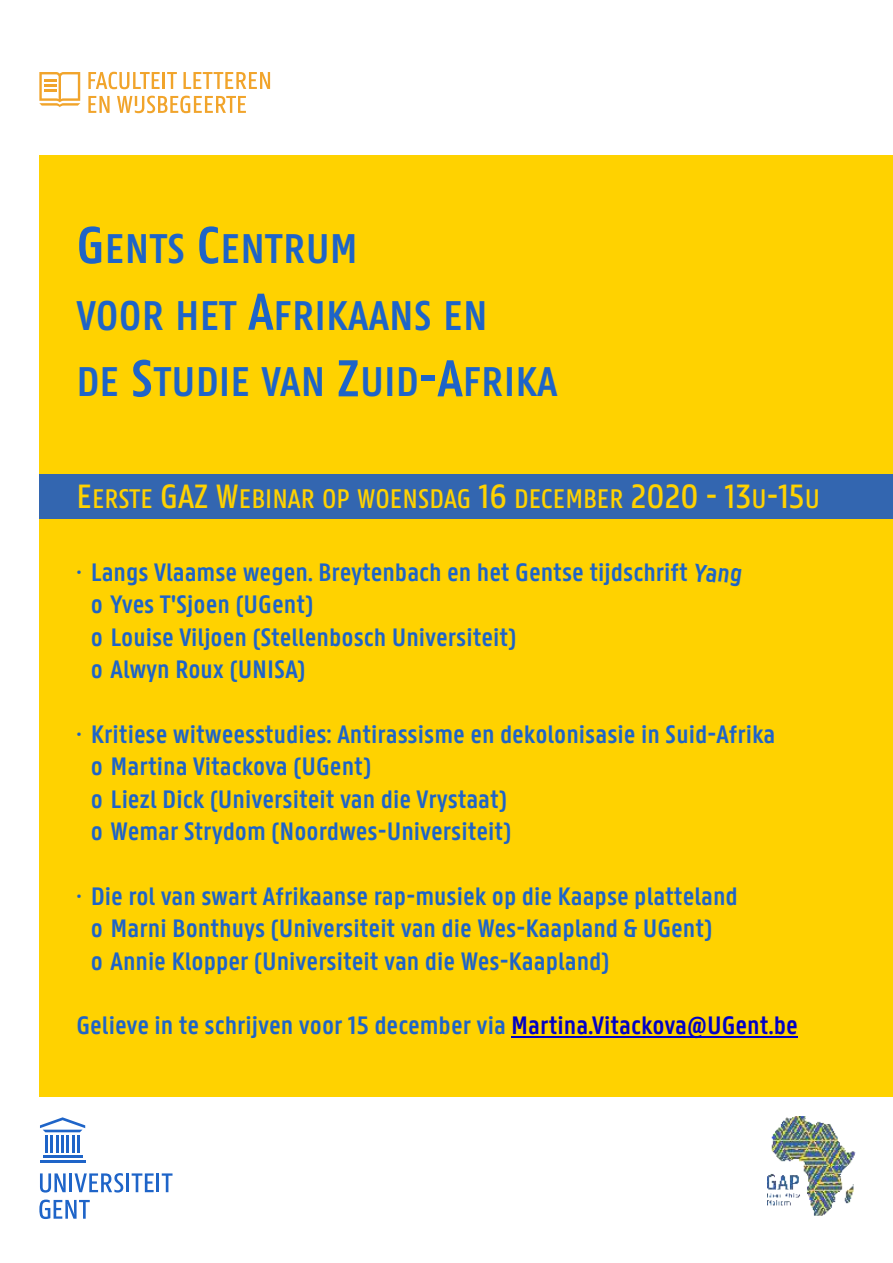
<style>
.page{position:relative;width:893px;height:1263px;background:#fff}
.page>*{position:absolute;margin:0;border:0;box-sizing:border-box;transform-origin:0 0}
.t1{font:600 44.4px/66.6px "U Gent Panno Text";color:#1e64c8}
.t2{font:500 28.8px "U Gent Panno Text";color:#ffd200}
.t3{font:600 27px/32.4px "U Gent Panno Text";color:#1e64c8}
.s1{font-size:55.5px}
.s2{font-size:36px}
.s3{color:#0000c4}
</style>
<div class="page">
<div style="left:39px;top:155px;width:854px;height:941px;background:#ffd200"></div>
<img style="left:767px;top:1116px;width:89px;height:100px">
<hr style="left:511px;top:1037px;width:287px;height:1px;background:#0000c4">
<div style="left:39px;top:474px;width:854px;height:45px;background:#3366b0"></div>
<svg style="left:88px;top:96px;width:22px;height:17px"></svg>
<svg style="left:88px;top:72px;width:89px;height:17px"></svg>
<svg style="left:183px;top:72px;width:87px;height:17px"></svg>
<svg style="left:117px;top:96px;width:129px;height:17px"></svg>
<svg style="left:39px;top:72px;width:41px;height:35px"></svg>
<hr style="left:43px;top:1155px;width:40px;height:2px;background:#1e64c8">
<hr style="left:40px;top:1160px;width:45px;height:3px;background:#1e64c8">
<svg style="left:40px;top:1117px;width:45px;height:35px"></svg>
<svg style="left:40px;top:1173px;width:26px;height:19px"></svg>
<hr style="left:69px;top:1173px;width:3px;height:19px;background:#1e64c8">
<svg style="left:75px;top:1173px;width:48px;height:19px"></svg>
<hr style="left:126px;top:1173px;width:3px;height:19px;background:#1e64c8">
<svg style="left:132px;top:1173px;width:41px;height:19px"></svg>
<svg style="left:39px;top:1199px;width:51px;height:20px"></svg>
<h1 class="t1" style="left:76px;top:219px;width:483px"><span class="s1">G</span>ENTS <span class="s1">C</span>ENTRUM<br>VOOR HET <span class="s1">A</span>FRIKAANS EN<br>DE <span class="s1">S</span>TUDIE VAN <span class="s1">Z</span>UID<span class="s1">-A</span>FRIKA</h1>
<p class="t2" style="left:76px;top:487px;width:745px"><span class="s2">E</span>ERSTE <span class="s2">GAZ W</span>EBINAR OP WOENSDAG <span class="s2">16</span> DECEMBER <span class="s2">2020 - 13</span>U<span class="s2">-15</span>U</p>
<p class="t3" style="left:76px;top:558px;width:613px">· Langs Vlaamse wegen. Breytenbach en het Gentse tijdschrift</p>
<p class="t3" style="left:697px;top:556px;width:49px;rotate:8deg">Yang</p>
<p class="t3" style="left:91px;top:590px;width:427px">o Yves T'Sjoen (UGent)<br>o Louise Viljoen (Stellenbosch Universiteit) o Alwyn Roux (UNISA)</p>
<p class="t3" style="left:91px;top:720px;width:686px;text-indent:-14px">· Kritiese witweesstudies: Antirassisme en dekolonisasie in Suid-Afrika o Martina Vitackova (UGent)<br>o Liezl Dick (Universiteit van die Vrystaat)<br>o Wemar Strydom (Noordwes-Universiteit)</p>
<p class="t3" style="left:91px;top:882px;width:649px;text-indent:-14px">· Die rol van swart Afrikaanse rap-musiek op die Kaapse platteland o Marni Bonthuys (Universiteit van die Wes-Kaapland &amp; UGent)<br>o Annie Klopper (Universiteit van die Wes-Kaapland)</p>
<p class="t3" style="left:76px;top:1011px;width:723px">Gelieve in te schrijven voor 15 december via <span class="s3">Martina.Vitackova@UGent.be</span></p>
</div>
